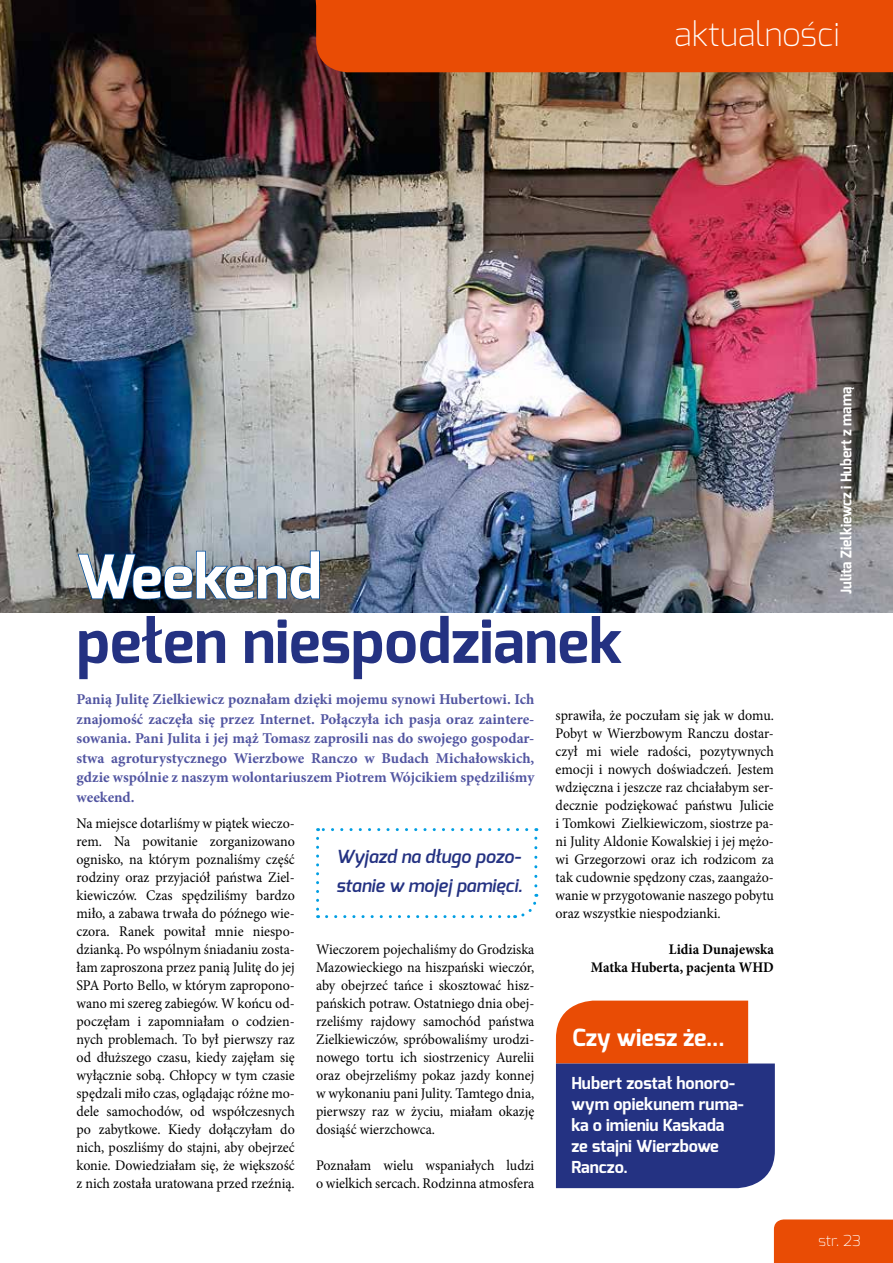
<style>
.page{position:relative;width:893px;height:1263px;background:#fff}
.page>*{position:absolute;margin:0;border:0;box-sizing:border-box;transform-origin:0 0}
.t1{font:700 60px "Exo";color:#243282}
.t2{font:700 60px "Exo";color:#fff}
.t3{font:200 33px "Exo";color:#fff}
.t4{font:700 23.7px "Exo";color:#fff}
.t5{font:italic 600 18px/28.5px "Exo";color:#243282}
.t6{font:700 16.5px/21px "Exo";color:#fff}
.t7{font:700 15px/19.5px "Minion Pro";color:#5255a1;text-align:justify}
.t8{font:200 15px "Exo";color:#fff}
.t9{font:14.7px/18px "Minion Pro";color:#000;text-align:justify;scale:.95 1}
.t10{font:700 14.7px/18px "Minion Pro";color:#000;text-align:right;scale:.95 1}
.t11{font:700 14.7px "Exo";color:#fff;scale:.95 1}
</style>
<div class="page">
<div style="left:774px;top:1219px;width:119px;height:44px;background:#e94c05"></div>
<img style="left:0;top:0;width:893px;height:612px">
<img style="left:77px;top:550px;width:243px;height:50px">
<div style="left:315px;top:0;width:578px;height:72px;background:#e94c05"></div>
<svg style="left:316px;top:838px;width:3px;height:80px"></svg>
<svg style="left:327px;top:894px;width:212px;height:25px"></svg>
<svg style="left:534px;top:828px;width:3px;height:58px"></svg>
<svg style="left:318px;top:828px;width:209px;height:3px"></svg>
<svg style="left:556px;top:1000px;width:219px;height:188px;background:#694565"></svg>
<h2 class="t3" style="left:675px;top:13px;width:166px">aktualności</h2>
<h1 class="t2" style="left:77px;top:538px;width:247px">Weekend</h1>
<h1 class="t1" style="left:77px;top:603px;width:547px">pełen niespodzianek</h1>
<p class="t11" style="left:837px;top:594px;width:219px;rotate:-90deg">Julita Zielkiewcz i Hubert z mamą</p>
<p class="t7" style="left:77px;top:689px;width:459px">Panią Julitę Zielkiewicz poznałam dzięki mojemu synowi Hubertowi. Ich znajomość zaczęła się przez Internet. Połączyła ich pasja oraz zaintere&shy;sowania. Pani Julita i jej mąż Tomasz zaprosili nas do swojego gospodar&shy;stwa agroturystycznego Wierzbowe Ranczo w Budach Michałowskich, gdzie wspólnie z naszym wolontariuszem Piotrem Wójcikiem spędziliśmy weekend.</p>
<p class="t9" style="left:77px;top:814px;width:231px">Na miejsce dotarliśmy w piątek wieczo&shy;rem. Na powitanie zorganizowano ognisko, na którym poznaliśmy część rodziny oraz przyjaciół państwa Ziel&shy;kiewiczów. Czas spędziliśmy bardzo miło, a zabawa trwała do późnego wie&shy;czora. Ranek powitał mnie niespo&shy;dzianką. Po wspólnym śniadaniu zosta&shy;łam zaproszona przez panią Julitę do jej SPA Porto Bello, w którym zapropono&shy;wano mi szereg zabiegów. W końcu od&shy;poczęłam i zapomniałam o codzien&shy;nych problemach. To był pierwszy raz od dłuższego czasu, kiedy zajęłam się wyłącznie sobą. Chłopcy w tym czasie spędzali miło czas, oglądając różne mo&shy;dele samochodów, od współczesnych po zabytkowe. Kiedy dołączyłam do nich, poszliśmy do stajni, aby obejrzeć konie. Dowiedziałam się, że większość z nich została uratowana przed rzeźnią.</p>
<p class="t5" style="left:336px;top:842px;width:188px">Wyjazd na długo pozo&shy;stanie w mojej pamięci.</p>
<p class="t9" style="left:316px;top:940px;width:231px">Wieczorem pojechaliśmy do Grodziska Mazowieckiego na hiszpański wieczór, aby obejrzeć tańce i skosztować hisz&shy;pańskich potraw. Ostatniego dnia obej&shy;rzeliśmy rajdowy samochód państwa Zielkiewiczów, spróbowaliśmy urodzi&shy;nowego tortu ich siostrzenicy Aurelii oraz obejrzeliśmy pokaz jazdy konnej w wykonaniu pani Julity. Tamtego dnia, pierwszy raz w życiu, miałam okazję dosiąść wierzchowca.</p>
<p class="t9" style="left:316px;top:1156px;width:231px">Poznałam wielu wspaniałych ludzi o wielkich sercach. Rodzinna atmosfera</p>
<p class="t9" style="left:556px;top:706px;width:231px">sprawiła, że poczułam się jak w domu.<br>Pobyt w Wierzbowym Ranczu dostar&shy;czył mi wiele radości, pozytywnych emocji i nowych doświadczeń. Jestem wdzięczna i jeszcze raz chciałabym ser&shy;decznie podziękować państwu Julicie i Tomkowi Zielkiewiczom, siostrze pa&shy;ni Julity Aldonie Kowalskiej i jej mężo&shy;wi Grzegorzowi oraz ich rodzicom za tak cudownie spędzony czas, zaangażo&shy;wanie w przygotowanie naszego pobytu oraz wszystkie niespodzianki.</p>
<p class="t10" style="left:591px;top:940px;width:194px">Lidia Dunajewska<br>Matka Huberta, pacjenta WHD</p>
<h3 class="t4" style="left:572px;top:1023px;width:154px">Czy wiesz że...</h3>
<p class="t6" style="left:571px;top:1073px;width:174px">Hubert został honoro&shy;wym opiekunem ruma&shy;ka o imieniu Kaskada ze stajni Wierzbowe<br>Ranczo.</p>
<p class="t8" style="left:819px;top:1231px;width:44px">str. 23</p>
</div>
